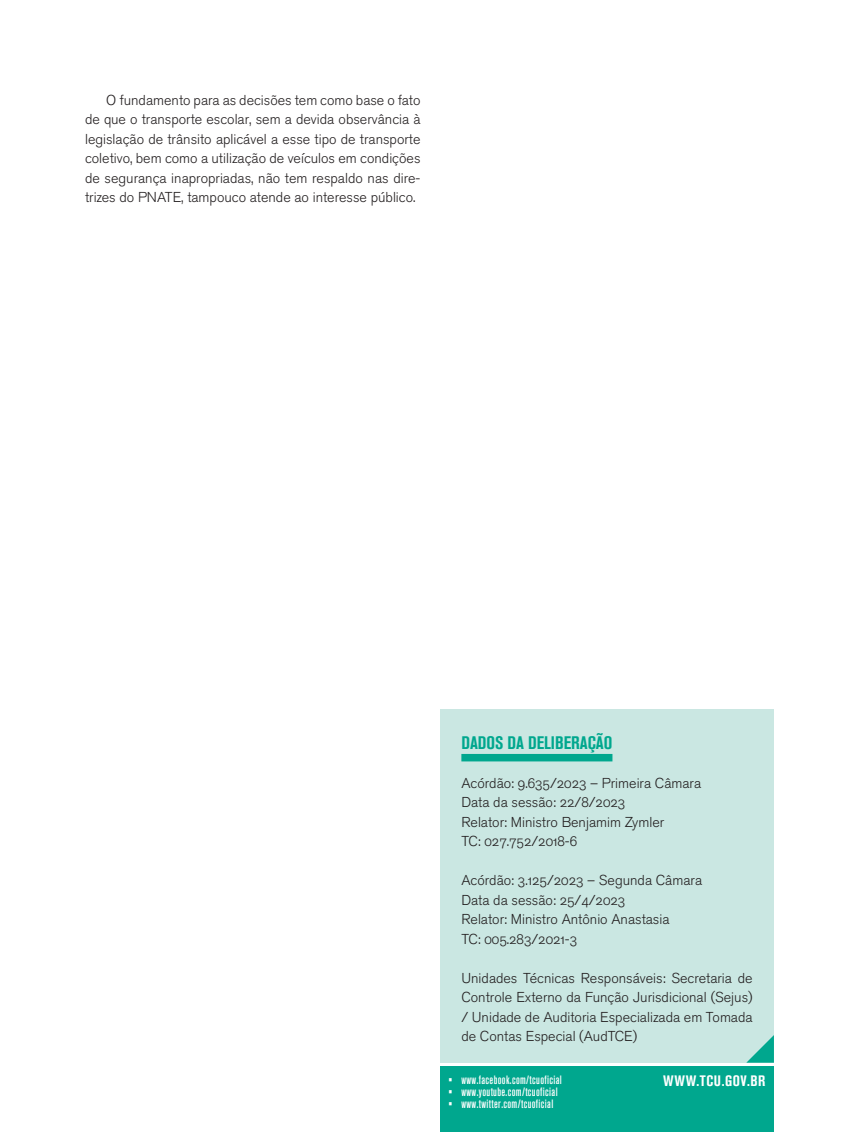
<style>
.page{position:relative;width:859px;height:1132px;background:#fff}
.page>*{position:absolute;margin:0;border:0;box-sizing:border-box;transform-origin:0 0}
.INTERTÍTULO_FICHA{font:18px "Akzidenz Grotesk BQ Bd Cnd Alt";color:#00a78e}
.t1{font:15px "Akzidenz Grotesk BQ Bd Cnd Alt";letter-spacing:.04em;color:#fff}
.TEXTO_FICHA{font:14.25px/19.5px "Akzidenz Grotesk BQ Light Os F";color:#231f20;text-align:justify}
.t2{font:12px "Akzidenz Grotesk BQ Md Cnd Alt";letter-spacing:.03em;color:#fff}
</style>
<div class="page">
<div style="left:440px;top:1066px;width:334px;height:65px;background:#00a78e"></div>
<div style="left:440px;top:709px;width:334px;height:353px;background:#cae7e2"></div>
<div style="left:461px;top:753px;width:151px;height:8px;background:#00a78e"></div>
<svg style="left:747px;top:1035px;width:27px;height:27px"></svg>
<p class="TEXTO_FICHA" style="left:85px;top:90px;width:337px;text-indent:21px">O fundamento para as decisões tem como base o fato de que o transporte escolar, sem a devida observância à legislação de trânsito aplicável a esse tipo de transporte coletivo, bem como a utilização de veículos em condições de segurança inapropriadas, não tem respaldo nas dire&shy;trizes do PNATE, tampouco atende ao interesse público.</p>
<p class="INTERTÍTULO_FICHA" style="left:461px;top:731px;width:153px">DADOS DA DELIBERAÇÃO</p>
<p class="TEXTO_FICHA" style="left:461px;top:773px;width:241px">Acórdão: 9.635/2023 – Primeira Câmara</p>
<p class="TEXTO_FICHA" style="left:461px;top:792px;width:165px">Data da sessão: 22/8/2023</p>
<p class="TEXTO_FICHA" style="left:461px;top:812px;width:204px">Relator: Ministro Benjamim Zymler</p>
<p class="TEXTO_FICHA" style="left:461px;top:831px;width:117px">TC: 027.752/2018-6</p>
<p class="TEXTO_FICHA" style="left:461px;top:870px;width:242px">Acórdão: 3.125/2023 – Segunda Câmara</p>
<p class="TEXTO_FICHA" style="left:461px;top:890px;width:165px">Data da sessão: 25/4/2023</p>
<p class="TEXTO_FICHA" style="left:461px;top:909px;width:210px">Relator: Ministro Antônio Anastasia</p>
<p class="TEXTO_FICHA" style="left:461px;top:929px;width:117px">TC: 005.283/2021-3</p>
<p class="TEXTO_FICHA" style="left:461px;top:968px;width:293px">Unidades Técnicas Responsáveis: Secretaria de Controle Externo da Função Jurisdicional (Sejus) / Unidade de Auditoria Especializada em Tomada de Contas Especial (AudTCE)</p>
<p class="t2" style="left:449px;top:1072px;width:115px">• www.facebook.com/tcuoficial</p>
<p class="t1" style="left:663px;top:1071px;width:104px">WWW.TCU.GOV.BR</p>
<p class="t2" style="left:449px;top:1084px;width:111px">• www.youtube.com/tcuoficial</p>
<p class="t2" style="left:449px;top:1096px;width:106px">• www.twitter.com/tcuoficial</p>
</div>
